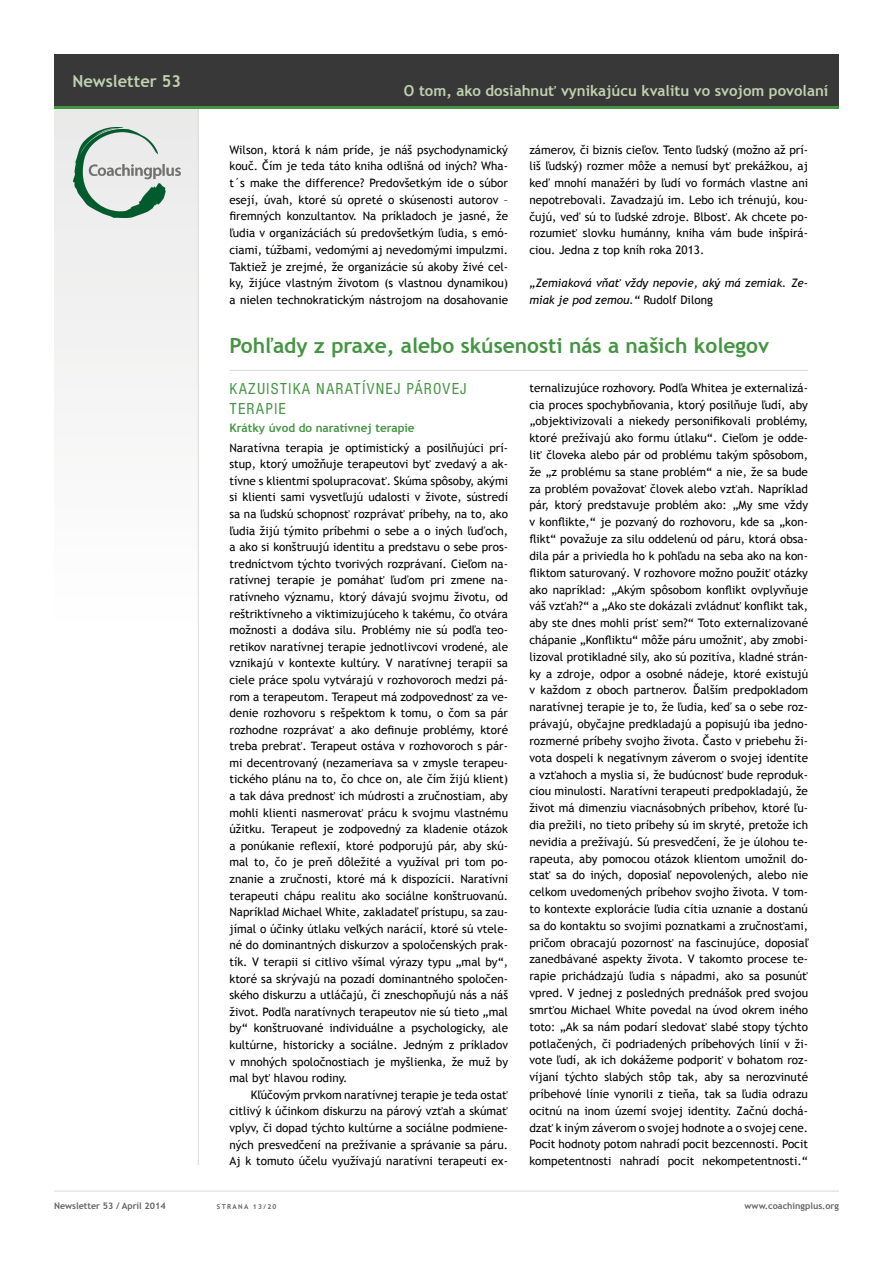
<style>
.page{position:relative;width:893px;height:1263px;background:#fff}
.page>*{position:absolute;margin:0;border:0;box-sizing:border-box;transform-origin:0 0}
.t1{font:700 21px "Trebuchet MS";color:#449542}
.t2{font:condensed 16.5px/19.6px "Nimbus Sans DOT";letter-spacing:.065em;color:#449542}
.t3{font:700 16.5px "Trebuchet MS";color:#c0d2b0}
.t4{font:700 15px "Trebuchet MS";color:#c0d2b0}
.t5{font:11.7px/16.6px "Trebuchet MS";color:#000;text-align:justify}
.t6{font:italic 11.7px/16.6px "Trebuchet MS";color:#000}
.t7{font:700 11.7px "Trebuchet MS";color:#449542}
.t8{font:700 9px "Trebuchet MS";color:#636362}
.t9{font:700 6.75px "Trebuchet MS";letter-spacing:.2em;color:#636362}
.s1{font-style:normal}
</style>
<div class="page">
<div style="left:54px;top:106px;width:145px;height:525px;background:#f5f5f5"></div>
<hr style="left:54px;top:1191px;width:785px;height:1px;background:#dadad9">
<hr style="left:198px;top:108px;width:1px;height:1057px;background:#dadad9">
<div style="left:54px;top:54px;width:785px;height:53px;background:#383838"></div>
<hr style="left:54px;top:106px;width:785px;height:3px;background:#449542">
<img style="left:74px;top:127px;width:106px;height:91px">
<hr style="left:229px;top:370px;width:579px;height:1px;background:#dadad9">
<h2 class="t3" style="left:72px;top:70px;width:110px">Newsletter 53</h2>
<p class="t4" style="left:404px;top:81px;width:426px">O tom, ako dosiahnuť vynikajúcu kvalitu vo svojom povolaní</p>
<p class="t5" style="left:229px;top:141px;width:280px">Wilson, ktorá k nám príde, je náš psychodynamický kouč. Čím je teda táto kniha odlišná od iných? Wha&shy;t´s make the difference? Predovšetkým ide o súbor esejí, úvah, ktoré sú opreté o skúsenosti autorov – firemných konzultantov. Na príkladoch je jasné, že ľudia v organizáciách sú predovšetkým ľudia, s emó&shy;ciami, túžbami, vedomými aj nevedomými impulzmi.<br>Taktiež je zrejmé, že organizácie sú akoby živé cel&shy;ky, žijúce vlastným životom (s vlastnou dynamikou) a nielen technokratickým nástrojom na dosahovanie</p>
<p class="t5" style="left:529px;top:141px;width:280px">zámerov, či biznis cieľov. Tento ľudský (možno až prí&shy;liš ľudský) rozmer môže a nemusí byť prekážkou, aj keď mnohí manažéri by ľudí vo formách vlastne ani nepotrebovali. Zavadzajú im. Lebo ich trénujú, kou&shy;čujú, veď sú to ľudské zdroje. Blbosť. Ak chcete po&shy;rozumieť slovku humánny, kniha vám bude inšpirá&shy;ciou. Jedna z top kníh roka 2013.</p>
<p class="t6" style="left:529px;top:275px;width:280px">„Zemiaková vňať vždy nepovie, aký má zemiak. Ze&shy;miak je pod zemou.“ <span class="s1">Rudolf Dilong</span></p>
<h1 class="t1" style="left:229px;top:332px;width:541px">Pohľady z praxe, alebo skúsenosti nás a našich kolegov</h1>
<h2 class="t2" style="left:230px;top:380px;width:239px">KAZUISTIKA NARATÍVNEJ PÁROVEJ<br>TERAPIE</h2>
<p class="t7" style="left:229px;top:421px;width:187px">Krátky úvod do naratívnej terapie</p>
<p class="t5" style="left:229px;top:439px;width:280px">Naratívna terapia je optimistický a posilňujúci prí&shy;stup, ktorý umožňuje terapeutovi byť zvedavý a ak&shy;tívne s klientmi spolupracovať. Skúma spôsoby, akými si klienti sami vysvetľujú udalosti v živote, sústredí sa na ľudskú schopnosť rozprávať príbehy, na to, ako ľudia žijú týmito príbehmi o sebe a o iných ľuďoch, a ako si konštruujú identitu a predstavu o sebe pros&shy;tredníctvom týchto tvorivých rozprávaní. Cieľom na&shy;ratívnej terapie je pomáhať ľuďom pri zmene na&shy;ratívneho významu, ktorý dávajú svojmu životu, od reštriktívneho a viktimizujúceho k takému, čo otvára možnosti a dodáva silu. Problémy nie sú podľa teo&shy;retikov naratívnej terapie jednotlivcovi vrodené, ale vznikajú v kontexte kultúry. V naratívnej terapii sa ciele práce spolu vytvárajú v rozhovoroch medzi pá&shy;rom a terapeutom. Terapeut má zodpovednosť za ve&shy;denie rozhovoru s rešpektom k tomu, o čom sa pár rozhodne rozprávať a ako definuje problémy, ktoré treba prebrať. Terapeut ostáva v rozhovoroch s pár&shy;mi decentrovaný (nezameriava sa v zmysle terapeu&shy;tického plánu na to, čo chce on, ale čím žijú klient) a tak dáva prednosť ich múdrosti a zručnostiam, aby mohli klienti nasmerovať prácu k svojmu vlastnému úžitku. Terapeut je zodpovedný za kladenie otázok a ponúkanie reflexií, ktoré podporujú pár, aby skú&shy;mal to, čo je preň dôležité a využíval pri tom po&shy;znanie a zručnosti, ktoré má k dispozícii. Naratívni terapeuti chápu realitu ako sociálne konštruovanú.<br>Napríklad Michael White, zakladateľ prístupu, sa zau&shy;jímal o účinky útlaku veľkých narácií, ktoré sú vtele&shy;né do dominantných diskurzov a spoločenských prak&shy;tík. V terapii si citlivo všímal výrazy typu „mal by“, ktoré sa skrývajú na pozadí dominantného spoločen&shy;ského diskurzu a utláčajú, či zneschopňujú nás a náš život. Podľa naratívnych terapeutov nie sú tieto „mal by“ konštruované individuálne a psychologicky, ale kultúrne, historicky a sociálne. Jedným z príkladov v mnohých spoločnostiach je myšlienka, že muž by mal byť hlavou rodiny.</p>
<p class="t5" style="left:229px;top:1086px;width:280px;text-indent:21px">Kľúčovým prvkom naratívnej terapie je teda ostať citlivý k účinkom diskurzu na párový vzťah a skúmať vplyv, či dopad týchto kultúrne a sociálne podmiene&shy;ných presvedčení na prežívanie a správanie sa páru.<br>Aj k tomuto účelu využívajú naratívni terapeuti ex-</p>
<p class="t5" style="left:529px;top:379px;width:280px">ternalizujúce rozhovory. Podľa Whitea je externalizá&shy;cia proces spochybňovania, ktorý posilňuje ľudí, aby „objektivizovali a niekedy personifikovali problémy, ktoré prežívajú ako formu útlaku“. Cieľom je odde&shy;liť človeka alebo pár od problému takým spôsobom, že „z problému sa stane problém“ a nie, že sa bude za problém považovať človek alebo vzťah. Napríklad pár, ktorý predstavuje problém ako: „My sme vždy v konflikte,“ je pozvaný do rozhovoru, kde sa „kon&shy;flikt“ považuje za silu oddelenú od páru, ktorá obsa&shy;dila pár a priviedla ho k pohľadu na seba ako na kon&shy;fliktom saturovaný. V rozhovore možno použiť otázky ako napríklad: „Akým spôsobom konflikt ovplyvňuje váš vzťah?“ a „Ako ste dokázali zvládnuť konflikt tak, aby ste dnes mohli prísť sem?“ Toto externalizované chápanie „Konfliktu“ môže páru umožniť, aby zmobi&shy;lizoval protikladné sily, ako sú pozitíva, kladné strán&shy;ky a zdroje, odpor a osobné nádeje, ktoré existujú v každom z oboch partnerov. Ďalším predpokladom naratívnej terapie je to, že ľudia, keď sa o sebe roz&shy;právajú, obyčajne predkladajú a popisujú iba jedno&shy;rozmerné príbehy svojho života. Často v priebehu ži&shy;vota dospeli k negatívnym záverom o svojej identite a vzťahoch a myslia si, že budúcnosť bude reproduk&shy;ciou minulosti. Naratívni terapeuti predpokladajú, že život má dimenziu viacnásobných príbehov, ktoré ľu&shy;dia prežili, no tieto príbehy sú im skryté, pretože ich nevidia a prežívajú. Sú presvedčení, že je úlohou te&shy;rapeuta, aby pomocou otázok klientom umožnil do&shy;stať sa do iných, doposiaľ nepovolených, alebo nie celkom uvedomených príbehov svojho života. V tom&shy;to kontexte explorácie ľudia cítia uznanie a dostanú sa do kontaktu so svojimi poznatkami a zručnosťami, pričom obracajú pozornosť na fascinujúce, doposiaľ zanedbávané aspekty života. V takomto procese te&shy;rapie prichádzajú ľudia s nápadmi, ako sa posunúť vpred. V jednej z posledných prednášok pred svojou smrťou Michael White povedal na úvod okrem iného toto: „Ak sa nám podarí sledovať slabé stopy týchto potlačených, či podriadených príbehových línií v ži&shy;vote ľudí, ak ich dokážeme podporiť v bohatom roz&shy;víjaní týchto slabých stôp tak, aby sa nerozvinuté príbehové línie vynorili z tieňa, tak sa ľudia odrazu ocitnú na inom území svojej identity. Začnú dochá&shy;dzať k iným záverom o svojej hodnote a o svojej cene.<br>Pocit hodnoty potom nahradí pocit bezcennosti. Pocit kompetentnosti nahradí pocit nekompetentnosti.“</p>
<p class="t8" style="left:54px;top:1200px;width:113px">Newsletter 53 / Apríl 2014</p>
<p class="t9" style="left:217px;top:1202px;width:61px">strana 13/20</p>
<p class="t8" style="left:745px;top:1200px;width:96px">www.coachingplus.org</p>
</div>
